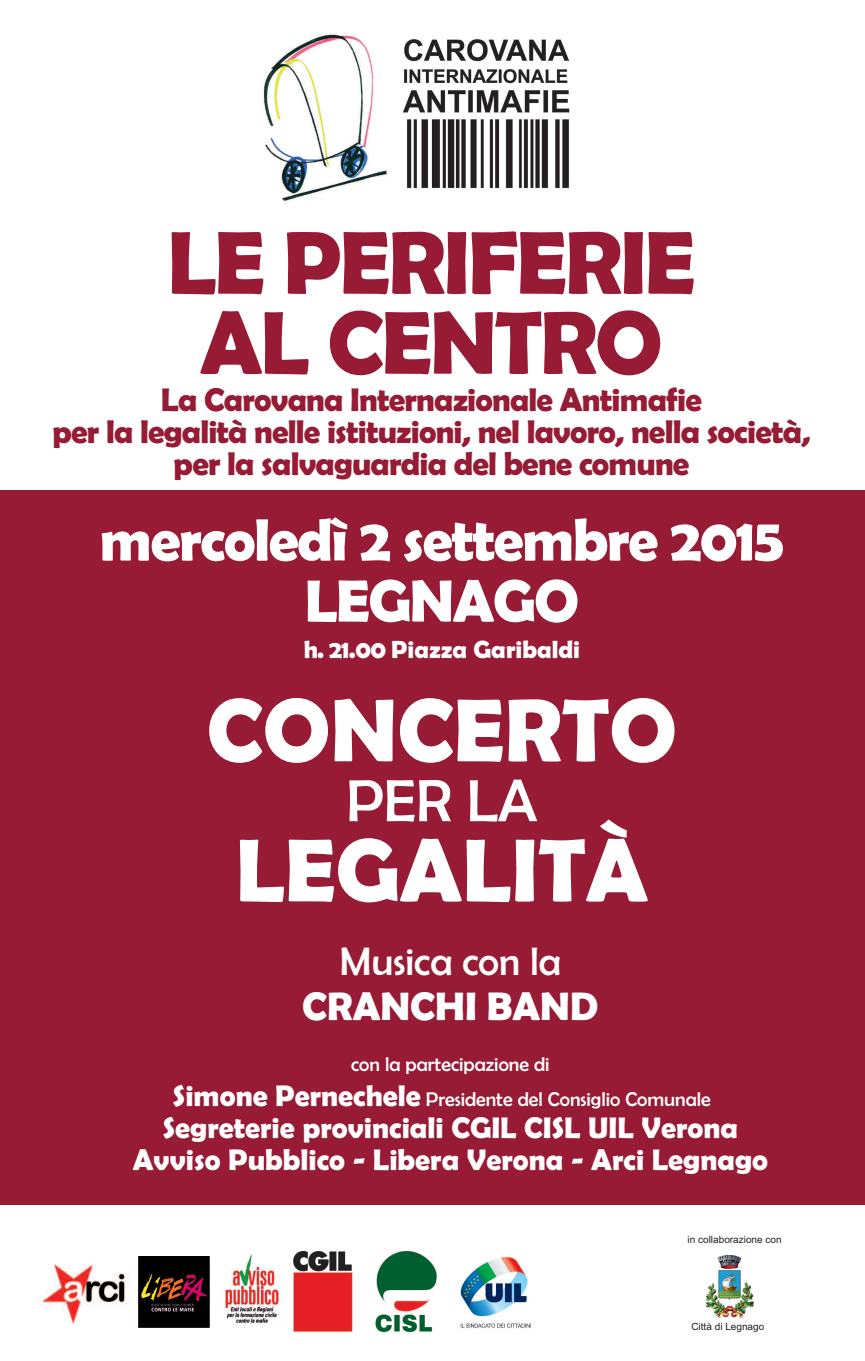
<style>
.page{position:relative;width:865px;height:1361px;background:#fff}
.page>*{position:absolute;margin:0;border:0;box-sizing:border-box;transform-origin:0 0}
.t1{font:700 90px/80px "Berlin Sans FB Demi";letter-spacing:-.025em;color:#971b35;text-align:center}
.t2{font:700 90px "Berlin Sans FB Demi";color:#fff}
.t3{font:700 60px/61px "Berlin Sans FB Demi";letter-spacing:-.025em;color:#fff;text-align:center}
.t4{font:60px "Berlin Sans FB";color:#fff}
.t5{font:40px "Berlin Sans FB";color:#fff}
.t6{font:700 40px "Berlin Sans FB Demi";color:#fff}
.t7{font:700 33px/32px "Berlin Sans FB Demi";letter-spacing:-.025em;color:#971b35;text-align:center}
.t8{font:700 30px/32px "Berlin Sans FB Demi";color:#fff;text-align:center}
.t9{font:700 25px "Berlin Sans FB Demi";color:#fff}
.t10{font:20px/35.3px "Berlin Sans FB";color:#fff}
.t11{font:10px "Arial";color:#231f20}
.s1{font-family:"Berlin Sans FB Demi";font-weight:700;font-size:30px}
</style>
<div class="page">
<div style="left:0;top:490px;width:865px;height:714px;background:#971b35"></div>
<img style="left:263px;top:33px;width:307px;height:170px">
<img style="left:38px;top:1263px;width:91px;height:61px">
<img style="left:138px;top:1256px;width:72px;height:72px">
<img style="left:224px;top:1254px;width:55px;height:70px">
<img style="left:292px;top:1252px;width:238px;height:79px">
<img style="left:706px;top:1255px;width:47px;height:62px">
<h1 class="t1" style="left:167px;top:223px;width:529px">LE PERIFERIE<br>AL CENTRO</h1>
<p class="t7" style="left:52px;top:384px;width:760px">La Carovana Internazionale Antimafie<br>per la legalità nelle istituzioni, nel lavoro, nella società, per la salvaguardia del bene comune</p>
<h2 class="t3" style="left:100px;top:509px;width:686px">mercoledì 2 settembre 2015<br>LEGNAGO</h2>
<p class="t9" style="left:304px;top:635px;width:278px">h. 21.00 Piazza Garibaldi</p>
<h1 class="t2" style="left:207px;top:677px;width:471px">CONCERTO</h1>
<h2 class="t4" style="left:346px;top:765px;width:192px">PER LA</h2>
<h1 class="t2" style="left:235px;top:817px;width:414px">LEGALITÀ</h1>
<p class="t5" style="left:340px;top:937px;width:223px">Musica con la</p>
<p class="t6" style="left:302px;top:982px;width:298px">CRANCHI BAND</p>
<p class="t10" style="left:173px;top:1046px;width:539px;text-indent:178px">con la partecipazione di<br><span class="s1">Simone Pernechele</span> Presidente del Consiglio Comunale</p>
<p class="t8" style="left:133px;top:1112px;width:636px">Segreterie provinciali CGIL CISL UIL Verona<br>Avviso Pubblico - Libera Verona - Arci Legnago</p>
<p class="t11" style="left:687px;top:1234px;width:95px">in collaborazione con</p>
<p class="t11" style="left:691px;top:1320px;width:74px">Città di Legnago</p>
</div>
